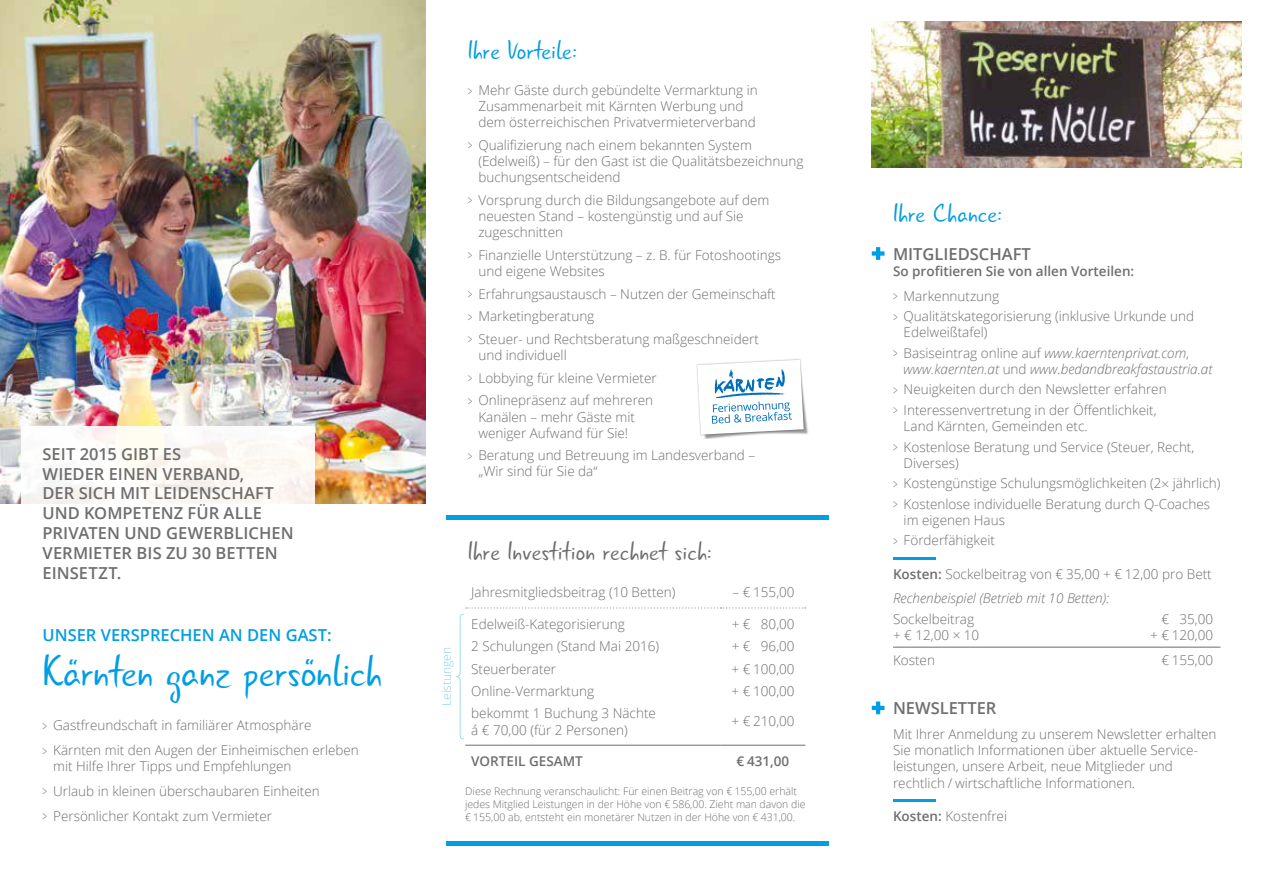
<style>
.page{position:relative;width:1263px;height:893px;background:#fff}
.page>*{position:absolute;margin:0;border:0;box-sizing:border-box;transform-origin:0 0}
.t1{font:45px "Gunny Rewritten";letter-spacing:-.005em;color:#009ee3}
.t2{font:27px "Gunny Rewritten";color:#6e6e6e}
.t3{font:27px "Gunny Rewritten";color:#009ee3}
.t4{font:600 16.5px/19.8px "Open Sans";color:#6e6e6e}
.t5{font:600 16.5px "Open Sans";color:#009ee3}
.t6{font:300 13.5px/20.4px "Open Sans";color:#6e6e6e}
.t7{font:300 13.5px/16.2px "Open Sans";color:#6e6e6e;scale:.6 1}
.t8{font:600 13.5px "Open Sans";color:#6e6e6e}
.t9{font:300 12px "Open Sans";color:#82d0f5}
.t10{font:300 10.5px/12.6px "Open Sans";color:#6e6e6e}
.s1{font-style:italic}
.s2{font-weight:600}
</style>
<div class="page">
<img style="left:0;top:0;width:425px;height:504px">
<img style="left:872px;top:21px;width:370px;height:147px">
<hr style="left:465px;top:745px;width:255px;height:1px;background:#6e6e6e">
<hr style="left:720px;top:745px;width:85px;height:1px;background:#6e6e6e">
<div style="left:446px;top:515px;width:383px;height:5px;background:#009ee3"></div>
<hr style="left:446px;top:841px;width:383px;height:4px;background:#009ee3">
<svg style="left:872px;top:701px;width:12px;height:13px"></svg>
<hr style="left:893px;top:799px;width:42px;height:3px;background:#009ee3">
<div style="left:21px;top:426px;width:294px;height:162px;background:linear-gradient(to bottom,#fbf8f4,#fff)"></div>
<svg style="left:872px;top:247px;width:12px;height:13px"></svg>
<hr style="left:893px;top:557px;width:42px;height:2px;background:#009ee3">
<hr style="left:893px;top:647px;width:327px;height:1px;background:#6e6e6e">
<img style="left:704px;top:416px;width:104px;height:22px">
<img style="left:696px;top:359px;width:110px;height:78px">
<svg style="left:697px;top:360px;width:107px;height:75px"></svg>
<svg style="left:456px;top:607px;width:350px;height:132px"></svg>
<p class="t4" style="left:43px;top:444px;width:253px">SEIT 2015 GIBT ES<br>WIEDER EINEN VERBAND,<br>DER SICH MIT LEIDENSCHAFT<br>UND KOMPETENZ FÜR ALLE<br>PRIVATEN UND GEWERBLICHEN<br>VERMIETER BIS ZU 30 BETTEN<br>EINSETZT.</p>
<p class="t5" style="left:43px;top:624px;width:291px">UNSER VERSPRECHEN AN DEN GAST:</p>
<h1 class="t1" style="left:43px;top:643px;width:341px">Kärnten ganz persönlich</h1>
<p class="t7" style="left:43px;top:713px;width:529px;line-height:24.8px">&gt; Gastfreundschaft in familiärer Atmosphäre<br>&gt; Kärnten mit den Augen der Einheimischen erleben</p>
<p class="t6" style="left:43px;top:754px;width:279px;line-height:24.8px;text-indent:11px">mit Hilfe Ihrer Tipps und Empfehlungen<br>&gt; Urlaub in kleinen überschaubaren Einheiten &gt; Persönlicher Kontakt zum Vermieter</p>
<h2 class="t3" style="left:468px;top:33px;width:110px">Ihre Vorteile:</h2>
<p class="t7" style="left:478px;top:82px;width:467px;text-indent:-11px">&gt; Mehr Gäste durch gebündelte Vermarktung in<br>Zusammenarbeit mit Kärnten Werbung und dem österreichischen Privatvermieterverband</p>
<p class="t7" style="left:478px;top:137px;width:543px;text-indent:-11px">&gt; Qualifizierung nach einem bekannten System (Edelweiß) – für den Gast ist die Qualitätsbezeichnung buchungsentscheidend</p>
<p class="t7" style="left:478px;top:192px;width:487px;text-indent:-11px">&gt; Vorsprung durch die Bildungsangebote auf dem neuesten Stand – kostengünstig und auf Sie zugeschnitten</p>
<p class="t7" style="left:478px;top:247px;width:506px;text-indent:-11px">&gt; Finanzielle Unterstützung – z. B. für Fotoshootings und eigene Websites</p>
<p class="t7" style="left:468px;top:282px;width:515px;line-height:22.6px">&gt; Erfahrungsaustausch – Nutzen der Gemeinschaft &gt; Marketingberatung<br>&gt; Steuer- und Rechtsberatung maßgeschneidert</p>
<p class="t6" style="left:468px;top:344px;width:191px;line-height:22.6px;text-indent:11px">und individuell<br>&gt; Lobbying für kleine Vermieter &gt; Onlinepräsenz auf mehreren</p>
<p class="t6" style="left:478px;top:408px;width:158px;line-height:16.2px">Kanälen – mehr Gäste mit weniger Aufwand für Sie!</p>
<p class="t7" style="left:478px;top:447px;width:463px;text-indent:-11px">&gt; Beratung und Betreuung im Landesverband – „Wir sind für Sie da“</p>
<p class="t9" style="left:438px;top:706px;width:61px;rotate:-90deg">Leistungen</p>
<h2 class="t2" style="left:468px;top:535px;width:245px">Ihre Investition rechnet sich:</h2>
<p class="t6" style="left:471px;top:582px;width:206px">Jahresmitgliedsbeitrag (10 Betten)</p>
<p class="t6" style="left:732px;top:582px;width:64px">– € 155,00</p>
<p class="t6" style="left:471px;top:613px;width:155px">Edelweiß-Kategorisierung</p>
<p class="t6" style="left:732px;top:613px;width:64px">+ € 80,00</p>
<p class="t6" style="left:471px;top:636px;width:189px">2 Schulungen (Stand Mai 2016)</p>
<p class="t6" style="left:732px;top:636px;width:64px">+ € 96,00</p>
<p class="t6" style="left:471px;top:658px;width:86px">Steuerberater</p>
<p class="t6" style="left:731px;top:658px;width:65px">+ € 100,00</p>
<p class="t6" style="left:471px;top:680px;width:124px">Online-Vermarktung</p>
<p class="t6" style="left:731px;top:680px;width:65px">+ € 100,00</p>
<p class="t6" style="left:471px;top:705px;width:186px;line-height:16.2px">bekommt 1 Buchung 3 Nächte á € 70,00 (für 2 Personen)</p>
<p class="t6" style="left:731px;top:711px;width:65px">+ € 210,00</p>
<p class="t8" style="left:471px;top:752px;width:113px">VORTEIL GESAMT</p>
<p class="t8" style="left:736px;top:752px;width:54px">€ 431,00</p>
<p class="t10" style="left:465px;top:785px;width:342px">Diese Rechnung veranschaulicht: Für einen Beitrag von € 155,00 erhält jedes Mitglied Leistungen in der Höhe von € 586,00. Zieht man davon die € 155,00 ab, entsteht ein monetärer Nutzen in der Höhe von € 431,00.</p>
<h2 class="t3" style="left:893px;top:196px;width:110px">Ihre Chance:</h2>
<p class="t4" style="left:893px;top:244px;width:139px">MITGLIEDSCHAFT</p>
<p class="t8" style="left:893px;top:262px;width:243px">So profitieren Sie von allen Vorteilen:</p>
<p class="t7" style="left:893px;top:285px;width:503px;line-height:20.4px">&gt; Markennutzung<br>&gt; Qualitätskategorisierung (inklusive Urkunde und</p>
<p class="t6" style="left:893px;top:322px;width:298px;text-indent:11px">Edelweißtafel)<br>&gt; Basiseintrag online auf <span class="s1">www.kaerntenprivat.com</span>,</p>
<p class="t6" style="left:893px;top:359px;width:321px;text-indent:11px"><span class="s1">www.kaernten.at</span> und <span class="s1">www.bedandbreakfastaustria.at </span>&gt; Neuigkeiten durch den Newsletter erfahren<br>&gt; Interessenvertretung in der Öffentlichkeit,</p>
<p class="t6" style="left:893px;top:416px;width:303px;text-indent:11px">Land Kärnten, Gemeinden etc.<br>&gt; Kostenlose Beratung und Service (Steuer, Recht,</p>
<p class="t6" style="left:893px;top:452px;width:329px;text-indent:11px">Diverses)<br>&gt; Kostengünstige Schulungsmöglichkeiten (2× jährlich) &gt; Kostenlose individuelle Beratung durch Q-Coaches</p>
<p class="t6" style="left:893px;top:509px;width:114px;text-indent:11px">im eigenen Haus &gt; Förderfähigkeit</p>
<p class="t6" style="left:893px;top:561px;width:320px;line-height:24.8px"><span class="s2">Kosten:</span> Sockelbeitrag von € 35,00 + € 12,00 pro Bett<br><span class="s1">Rechenbeispiel (Betrieb mit 10 Betten):</span></p>
<p class="t6" style="left:893px;top:608px;width:83px">Sockelbeitrag</p>
<p class="t6" style="left:1161px;top:608px;width:53px">€ 35,00</p>
<p class="t6" style="left:893px;top:624px;width:88px">+ € 12,00 × 10</p>
<p class="t6" style="left:1150px;top:624px;width:65px">+ € 120,00</p>
<p class="t6" style="left:893px;top:649px;width:43px">Kosten</p>
<p class="t6" style="left:1161px;top:649px;width:53px">€ 155,00</p>
<p class="t4" style="left:893px;top:698px;width:105px">NEWSLETTER</p>
<p class="t6" style="left:893px;top:725px;width:325px;line-height:16.2px">Mit Ihrer Anmeldung zu unserem Newsletter erhalten Sie monatlich Informationen über aktuelle Service&shy;leistungen, unsere Arbeit, neue Mitglieder und rechtlich / wirtschaftliche Informationen.</p>
<p class="t6" style="left:893px;top:805px;width:116px"><span class="s2">Kosten:</span> Kostenfrei</p>
</div>
